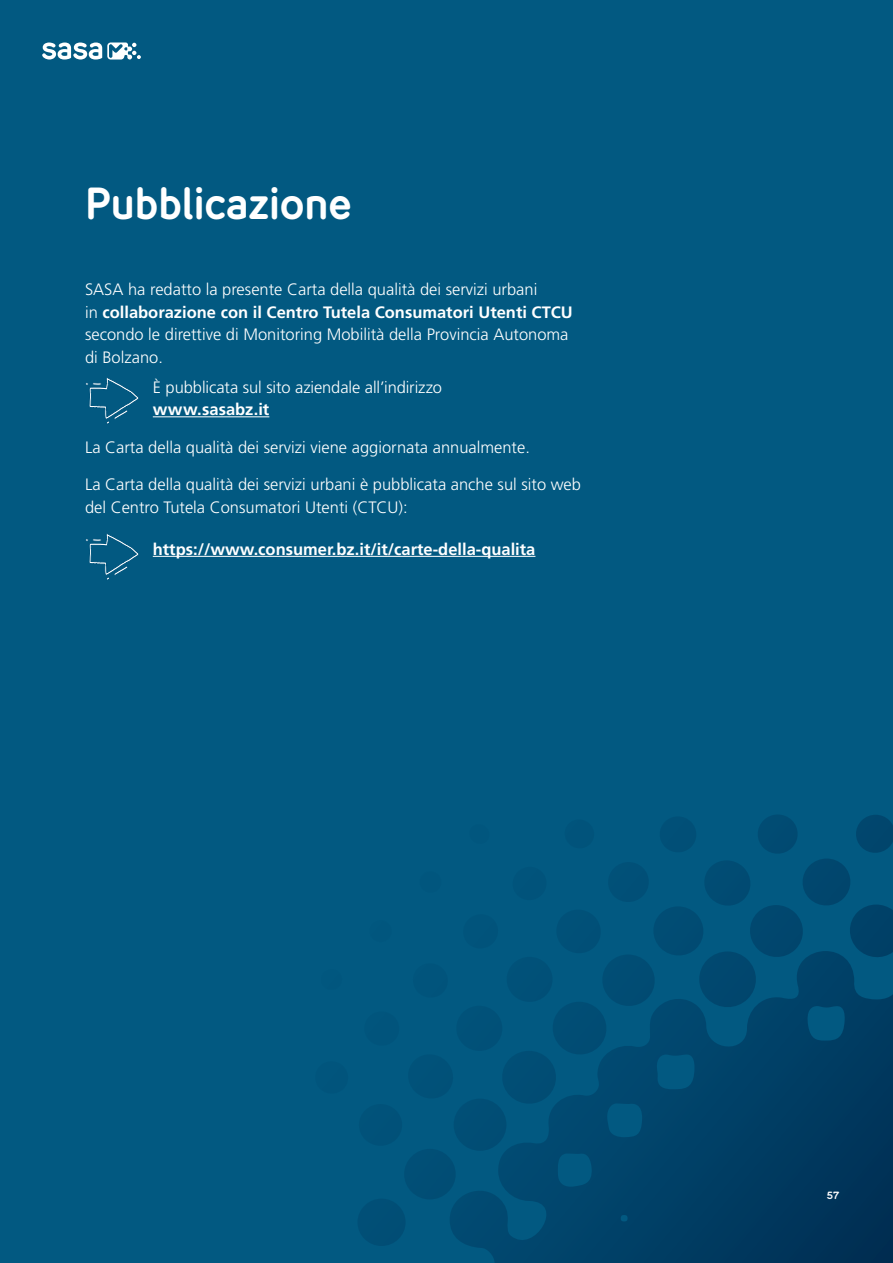
<style>
.page{position:relative;width:893px;height:1263px;background:#025981}
.page>*{position:absolute;margin:0;border:0;box-sizing:border-box;transform-origin:0 0}
.t1{font:700 45px "Ely Rounded";letter-spacing:-.01em;color:#fff}
.t2{font:300 16.5px/22.5px "Frutiger LT Std";color:#fff}
.t3{font:700 16.5px "Frutiger LT Std";color:#fff}
.t4{font:700 10.5px "Ely Rounded";color:#fff}
.s1{font-weight:700}
</style>
<div class="page">
<svg style="left:368px;top:815px;width:525px;height:440px"></svg>
<svg style="left:42px;top:43px;width:99px;height:17px"></svg>
<hr style="left:153px;top:416px;width:116px;height:1px;background:#fff">
<hr style="left:153px;top:556px;width:382px;height:1px;background:#fff">
<svg style="left:85px;top:378px;width:54px;height:46px"></svg>
<svg style="left:85px;top:533px;width:54px;height:47px"></svg>
<h1 class="t1" style="left:85px;top:177px;width:268px">Pubblicazione</h1>
<p class="t2" style="left:85px;top:278px;width:489px">SASA ha redatto la presente Carta della qualità dei servizi urbani<br>in <span class="s1">collaborazione con il Centro Tutela Consumatori Utenti CTCU </span>secondo le direttive di Monitoring Mobilità della Provincia Autonoma di Bolzano.</p>
<p class="t2" style="left:153px;top:376px;width:291px">È pubblicata sul sito aziendale all’indirizzo</p>
<p class="t3" style="left:153px;top:400px;width:118px">www.sasabz.it</p>
<p class="t2" style="left:85px;top:436px;width:446px">La Carta della qualità dei servizi viene aggiornata annualmente.</p>
<p class="t2" style="left:85px;top:473px;width:497px">La Carta della qualità dei servizi urbani è pubblicata anche sul sito web del Centro Tutela Consumatori Utenti (CTCU):</p>
<p class="t3" style="left:153px;top:539px;width:384px">https://www.consumer.bz.it/it/carte-della-qualita</p>
<p class="t4" style="left:827px;top:1189px;width:14px">57</p>
</div>
